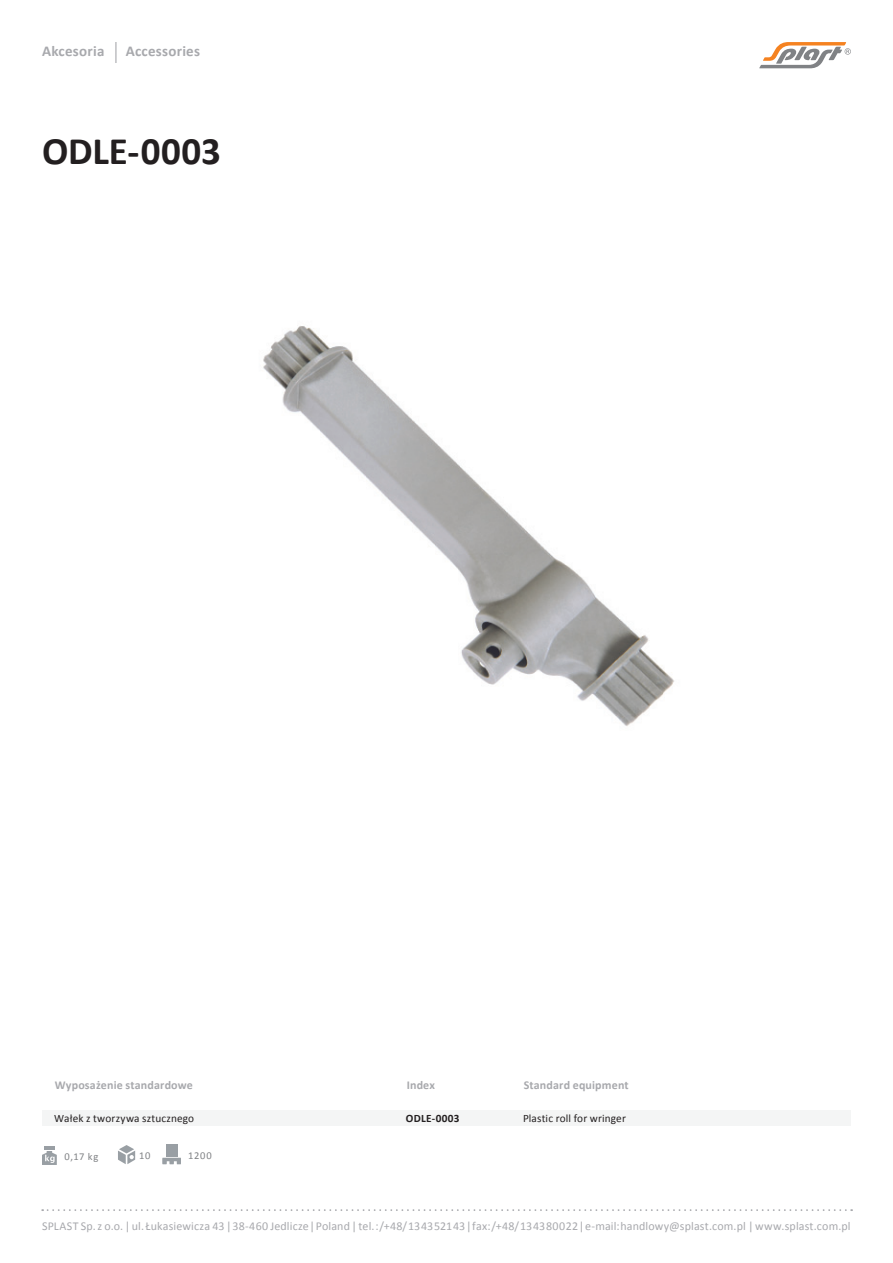
<style>
.page{position:relative;width:893px;height:1263px;background:#fff}
.page>*{position:absolute;margin:0;border:0;box-sizing:border-box;transform-origin:0 0}
.t1{font:700 39px "Calibri";letter-spacing:-.005em;color:#231f20}
.t2{font:700 15px "Calibri";letter-spacing:.02em;color:#a8a9ad}
.t3{font:12px "Calibri";letter-spacing:.015em;color:#a8a9ad}
.t4{font:700 12px "Calibri";letter-spacing:.015em;color:#a8a9ad}
.t5{font:11.25px "Calibri";letter-spacing:.015em;color:#231f20}
.t6{font:700 11.25px "Calibri";letter-spacing:.02em;color:#231f20}
.t7{font:10.5px "Calibri";letter-spacing:.06em;color:#808285}
</style>
<div class="page">
<img style="left:263px;top:326px;width:411px;height:400px">
<div style="left:42px;top:1110px;width:809px;height:15px;background:#f4f5f5"></div>
<svg style="left:42px;top:1209px;width:810px;height:2px"></svg>
<svg style="left:759px;top:42px;width:92px;height:26px"></svg>
<svg style="left:115px;top:42px;width:1px;height:21px"></svg>
<svg style="left:42px;top:1146px;width:15px;height:19px"></svg>
<svg style="left:118px;top:1145px;width:17px;height:19px"></svg>
<div style="left:166px;top:1145px;width:11px;height:11px;background:#999fa4"></div>
<div style="left:166px;top:1144px;width:11px;height:11px;background:#999fa4"></div>
<svg style="left:163px;top:1158px;width:18px;height:6px"></svg>
<p class="t2" style="left:42px;top:42px;width:64px">Akcesoria</p>
<p class="t2" style="left:126px;top:42px;width:76px">Accessories</p>
<h1 class="t1" style="left:42px;top:126px;width:180px">ODLE-0003</h1>
<p class="t4" style="left:55px;top:1077px;width:140px">Wyposażenie standardowe</p>
<p class="t4" style="left:407px;top:1077px;width:30px">Index</p>
<p class="t4" style="left:524px;top:1077px;width:107px">Standard equipment</p>
<p class="t5" style="left:54px;top:1111px;width:141px">Wałek z tworzywa sztucznego</p>
<p class="t6" style="left:406px;top:1111px;width:55px">ODLE-0003</p>
<p class="t5" style="left:523px;top:1111px;width:104px">Plastic roll for wringer</p>
<p class="t7" style="left:64px;top:1150px;width:36px">0,17 kg</p>
<p class="t7" style="left:139px;top:1149px;width:13px">10</p>
<p class="t7" style="left:188px;top:1149px;width:25px">1200</p>
<p class="t3" style="left:42px;top:1218px;width:810px">SPLAST Sp. z o.o. | ul. Łukasiewicza 43 | 38-460 Jedlicze | Poland | tel. : /+48/ 13 43 521 43 | fax: /+48/ 13 43 800 22 | e-mail: handlowy@splast.com.pl | www.splast.com.pl</p>
</div>
